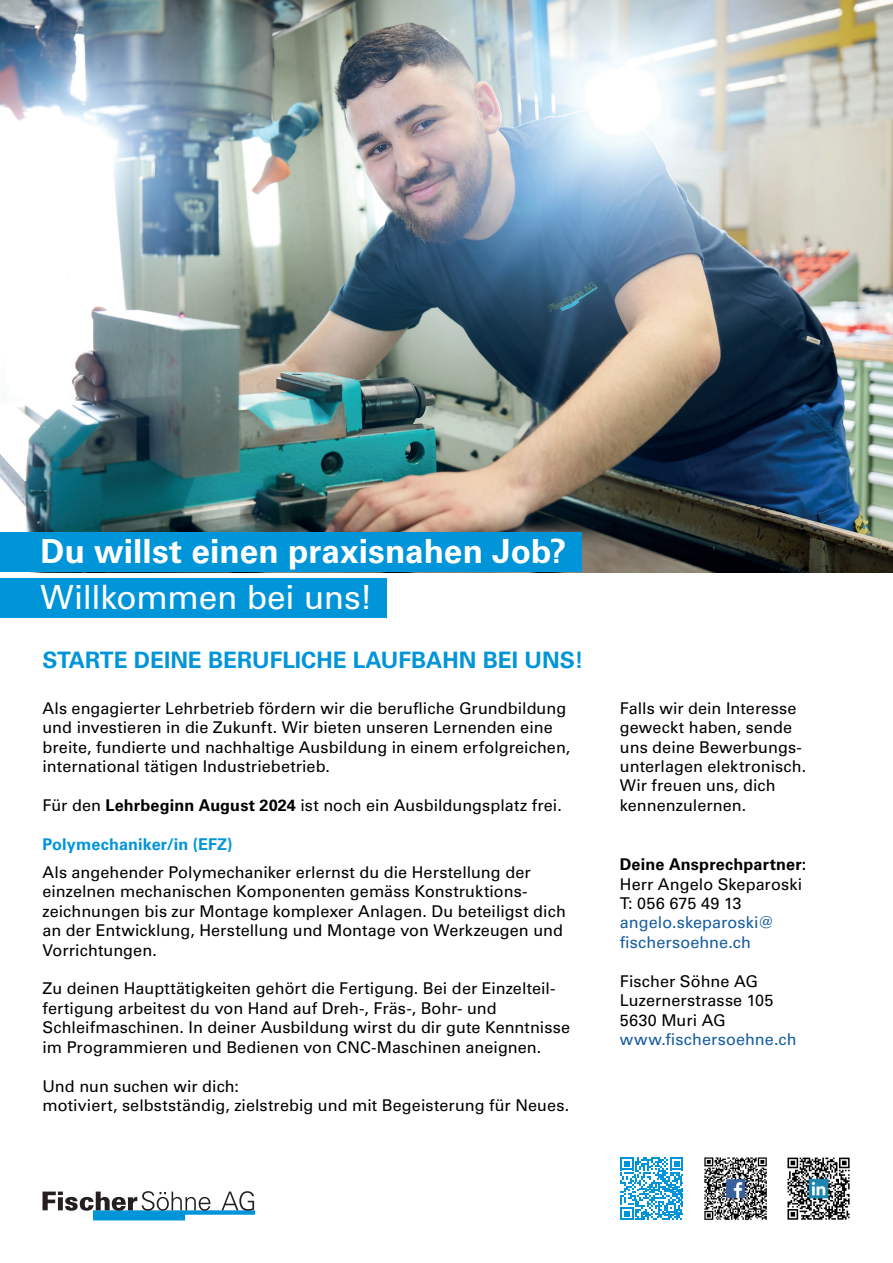
<style>
.page{position:relative;width:893px;height:1263px;background:#fff}
.page>*{position:absolute;margin:0;border:0;box-sizing:border-box;transform-origin:0 0}
.t1{font:700 33.3px "Univers LT Std";color:#fff}
.t2{font:33.3px "Univers LT Std";letter-spacing:-.01em;color:#fff}
.t3{font:700 22.65px "Univers LT Std";color:#0095d9}
.t4{font:16.2px/19.5px "Univers LT Std";letter-spacing:.005em;color:#000}
.t5{font:16.2px/19.5px "Univers LT Std";letter-spacing:.005em;color:#175d9e}
.t6{font:700 16.2px "Univers LT Std";letter-spacing:.01em;color:#0095d9}
.t7{font:700 16.2px "Univers LT Std";letter-spacing:.01em;color:#000}
.s1{font-weight:700}
</style>
<div class="page">
<svg style="left:43px;top:1191px;width:212px;height:29px"></svg>
<img style="left:0;top:0;width:893px;height:572px">
<div style="left:0;top:533px;width:582px;height:39px;background:#0095d9"></div>
<div style="left:0;top:578px;width:387px;height:40px;background:#0095d9"></div>
<svg style="left:620px;top:1157px;width:63px;height:63px"></svg>
<img style="left:704px;top:1157px;width:63px;height:63px">
<img style="left:787px;top:1157px;width:63px;height:63px">
<h1 class="t1" style="left:41px;top:532px;width:527px">Du willst einen praxisnahen Job?</h1>
<h1 class="t2" style="left:41px;top:578px;width:333px">Willkommen bei uns!</h1>
<h2 class="t3" style="left:43px;top:646px;width:543px">STARTE DEINE BERUFLICHE LAUFBAHN BEI UNS!</h2>
<p class="t4" style="left:43px;top:698px;width:529px">Als engagierter Lehrbetrieb fördern wir die berufliche Grundbildung und investieren in die Zukunft. Wir bieten unseren Lernenden eine breite, fundierte und nachhaltige Ausbildung in einem erfolgreichen, international tätigen Industriebetrieb.</p>
<p class="t4" style="left:43px;top:795px;width:521px">Für den <span class="s1">Lehrbeginn August 2024</span> ist noch ein Ausbildungsplatz frei.</p>
<p class="t6" style="left:43px;top:834px;width:191px">Polymechaniker/in (EFZ)</p>
<p class="t4" style="left:43px;top:862px;width:525px">Als angehender Polymechaniker erlernst du die Herstellung der einzelnen mechanischen Komponenten gemäss Konstruktions&shy;zeichnungen bis zur Montage komplexer Anlagen. Du beteiligst dich an der Entwicklung, Herstellung und Montage von Werkzeugen und Vorrichtungen.</p>
<p class="t4" style="left:43px;top:979px;width:529px">Zu deinen Haupttätigkeiten gehört die Fertigung. Bei der Einzelteil&shy;fertigung arbeitest du von Hand auf Dreh-, Fräs-, Bohr- und Schleifmaschinen. In deiner Ausbildung wirst du dir gute Kenntnisse im Programmieren und Bedienen von CNC-Maschinen aneignen.</p>
<p class="t4" style="left:43px;top:1076px;width:528px">Und nun suchen wir dich:<br>motiviert, selbstständig, zielstrebig und mit Begeisterung für Neues.</p>
<p class="t4" style="left:620px;top:698px;width:188px">Falls wir dein Interesse geweckt haben, sende uns deine Bewerbungs&shy;unterlagen elektronisch.<br>Wir freuen uns, dich kennenzulernen.</p>
<p class="t7" style="left:620px;top:855px;width:188px">Deine Ansprechpartner:</p>
<p class="t4" style="left:620px;top:874px;width:184px">Herr Angelo Skeparoski<br>T: 056 675 49 13</p>
<p class="t5" style="left:620px;top:913px;width:156px">angelo.skeparoski@ fischersoehne.ch</p>
<p class="t4" style="left:620px;top:971px;width:155px">Fischer Söhne AG<br>Luzernerstrasse 105<br>5630 Muri AG</p>
<p class="t5" style="left:620px;top:1030px;width:178px">www.fischersoehne.ch</p>
</div>
